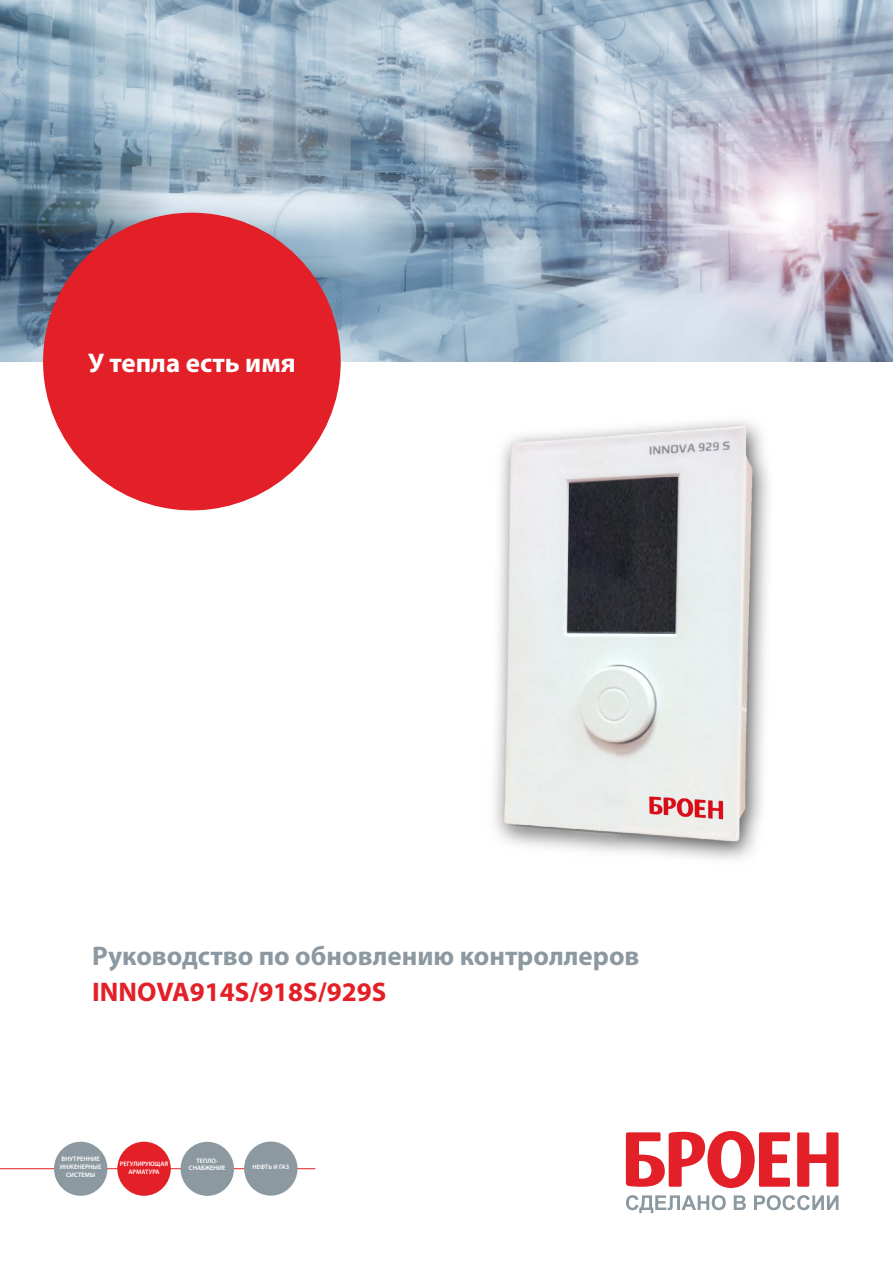
<style>
.page{position:relative;width:893px;height:1263px;background:#fff}
.page>*{position:absolute;margin:0;border:0;box-sizing:border-box;transform-origin:0 0}
.t1{font:700 27px "Myriad Pro";color:#8c99a1}
.t2{font:700 27px "Myriad Pro";color:#e31f27}
.t3{font:700 27px "Myriad Pro";color:#fff}
.t4{font:600 6.6px/7.8px "Myriad Pro";color:#fff;text-align:center}
</style>
<div class="page">
<img style="left:0;top:0;width:893px;height:362px">
<img style="left:494px;top:421px;width:275px;height:439px">
<hr style="left:0;top:1168px;width:315px;height:1px;background:#e31f27">
<div style="left:54px;top:1142px;width:53px;height:54px;background:#8c99a1;border-radius:50%"></div>
<div style="left:117px;top:1142px;width:54px;height:54px;background:#e31f27;border-radius:50%"></div>
<div style="left:244px;top:1141px;width:53px;height:54px;background:#8c99a1;border-radius:50%"></div>
<div style="left:181px;top:1142px;width:53px;height:54px;background:#8c99a1;border-radius:50%"></div>
<svg style="left:797px;top:1132px;width:41px;height:55px"></svg>
<svg style="left:626px;top:1131px;width:164px;height:57px"></svg>
<svg style="left:626px;top:1195px;width:100px;height:18px"></svg>
<svg style="left:734px;top:1195px;width:12px;height:15px"></svg>
<svg style="left:754px;top:1195px;width:84px;height:15px"></svg>
<div style="left:43px;top:213px;width:298px;height:297px;background:#e31f27;border-radius:50%"></div>
<h1 class="t3" style="left:88px;top:345px;width:209px">У тепла есть имя</h1>
<h1 class="t1" style="left:92px;top:938px;width:549px">Руководство по обновлению контроллеров</h1>
<h1 class="t2" style="left:92px;top:974px;width:296px">INNOVA914S/918S/929S</h1>
<p class="t4" style="left:60px;top:1154px;width:43px">ВНУТРЕННИЕ<br>ИНЖЕНЕРНЫЕ<br>СИСТЕМЫ</p>
<p class="t4" style="left:189px;top:1156px;width:38px">ТЕПЛО-<br>СНАБЖЕНИЕ</p>
<p class="t4" style="left:120px;top:1160px;width:50px">РЕГУЛИРУЮЩАЯ<br>АРМАТУРА</p>
<p class="t4" style="left:253px;top:1163px;width:38px">НЕФТЬ И ГАЗ</p>
</div>
